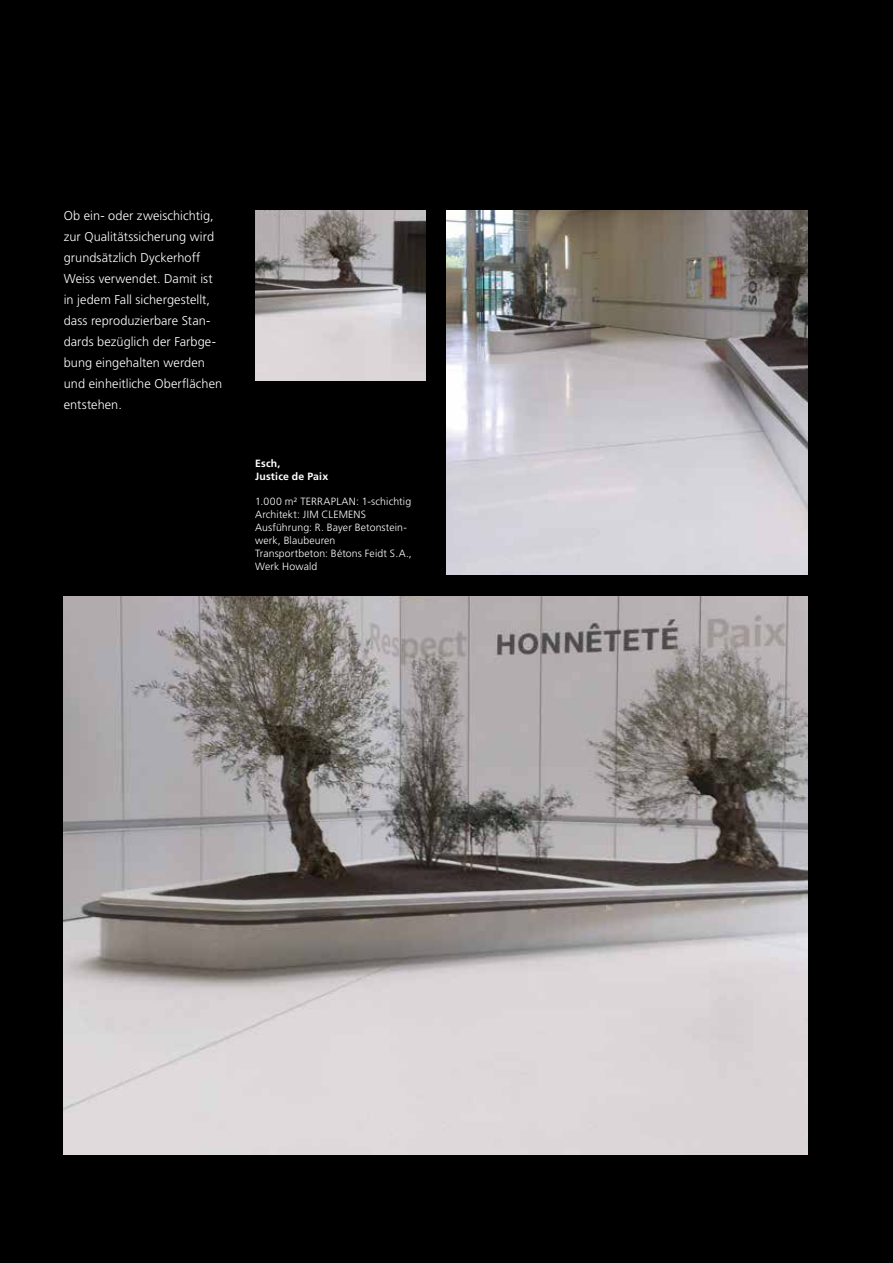
<style>
.page{position:relative;width:893px;height:1263px;background:#000}
.page>*{position:absolute;margin:0;border:0;box-sizing:border-box;transform-origin:0 0}
.t1{font:300 12.75px/21px "Frutiger LT Std";letter-spacing:.005em;color:#fff}
.t2{font:300 10.5px/12.9px "Frutiger LT Std";letter-spacing:.01em;color:#fff}
.t3{font:700 10.5px/12.9px "Frutiger LT Std";letter-spacing:.02em;color:#fff}
</style>
<div class="page">
<img style="left:255px;top:210px;width:170px;height:170px">
<img style="left:64px;top:596px;width:744px;height:559px">
<img style="left:446px;top:210px;width:362px;height:364px">
<p class="t1" style="left:64px;top:205px;width:160px">Ob ein- oder zweischichtig, zur Qualitätssicherung wird grundsätzlich Dyckerhoff<br>Weiss verwendet. Damit ist in jedem Fall sichergestellt, dass reproduzierbare Stan&shy;dards bezüglich der Farbge&shy;bung eingehalten werden und einheitliche Oberflächen entstehen.</p>
<p class="t3" style="left:255px;top:457px;width:75px">Esch,<br>Justice de Paix</p>
<p class="t2" style="left:255px;top:495px;width:158px">1.000 m² TERRAPLAN: 1-schichtig<br>Architekt: JIM CLEMENS<br>Ausführung: R. Bayer Betonstein&shy;werk, Blaubeuren<br>Transportbeton: Bétons Feidt S.A.,<br>Werk Howald</p>
</div>
